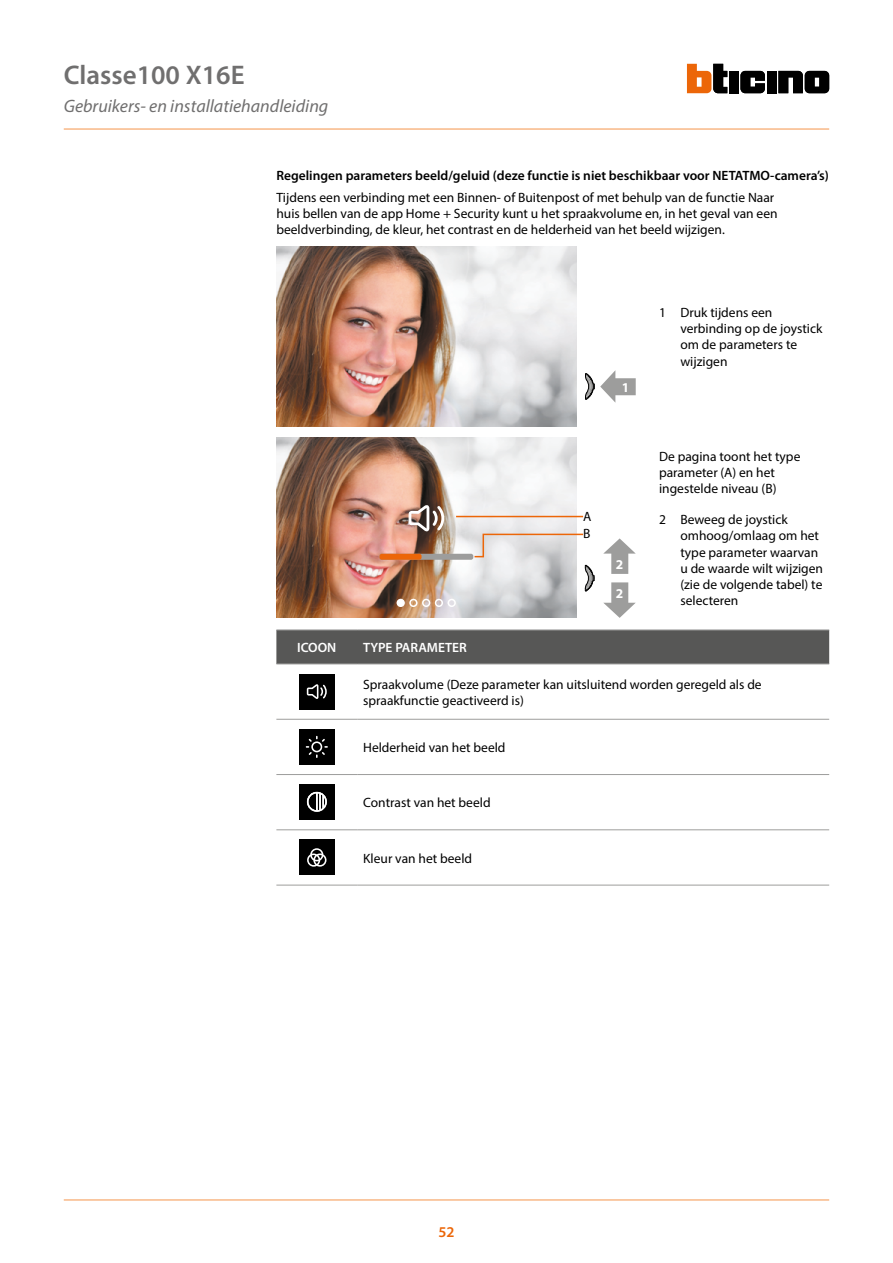
<style>
.page{position:relative;width:893px;height:1263px;background:#fff}
.page>*{position:absolute;margin:0;border:0;box-sizing:border-box;transform-origin:0 0}
.t1{font:600 27px "Myriad Pro";color:#706f6f}
.t2{font:italic 18px "Myriad Pro";color:#706f6f}
.t3{font:600 15px "Myriad Pro";color:#ec6608}
.t4{font:13.5px/16.2px "Myriad Pro";color:#000}
.t5{font:600 13.5px "Myriad Pro";color:#000}
.t6{font:600 13.5px "Myriad Pro";color:#fff}
.t7{font:700 13.5px/28.8px "Myriad Pro";color:#fff}
</style>
<div class="page">
<hr style="left:64px;top:128px;width:765px;height:2px;background:#f8b887">
<hr style="left:64px;top:1199px;width:765px;height:2px;background:#f8b887">
<svg style="left:740px;top:71px;width:25px;height:22px"></svg>
<div style="left:767px;top:71px;width:10px;height:22px;background:#000"></div>
<div style="left:729px;top:71px;width:10px;height:22px;background:#000"></div>
<svg style="left:687px;top:64px;width:40px;height:29px"></svg>
<svg style="left:778px;top:71px;width:51px;height:22px"></svg>
<div style="left:276px;top:630px;width:553px;height:34px;background:#575756"></div>
<hr style="left:357px;top:719px;width:472px;height:1px;background:#9d9d9c">
<hr style="left:357px;top:774px;width:472px;height:1px;background:#9d9d9c">
<hr style="left:357px;top:829px;width:472px;height:1px;background:#9d9d9c">
<hr style="left:276px;top:719px;width:81px;height:1px;background:#9d9d9c">
<hr style="left:276px;top:774px;width:81px;height:1px;background:#9d9d9c">
<hr style="left:276px;top:829px;width:81px;height:1px;background:#9d9d9c">
<hr style="left:276px;top:629px;width:81px;height:1px;background:#9d9d9c">
<hr style="left:357px;top:629px;width:472px;height:1px;background:#9d9d9c">
<hr style="left:276px;top:885px;width:81px;height:1px;background:#9d9d9c">
<hr style="left:357px;top:885px;width:472px;height:1px;background:#9d9d9c">
<hr style="left:276px;top:664px;width:81px;height:1px;background:#9d9d9c">
<hr style="left:357px;top:664px;width:472px;height:1px;background:#9d9d9c">
<div style="left:299px;top:674px;width:36px;height:35px;background:#000"></div>
<svg style="left:307px;top:684px;width:20px;height:15px"></svg>
<div style="left:299px;top:729px;width:36px;height:36px;background:#000"></div>
<svg style="left:306px;top:736px;width:22px;height:22px"></svg>
<div style="left:299px;top:784px;width:36px;height:36px;background:#000"></div>
<svg style="left:307px;top:792px;width:20px;height:20px"></svg>
<div style="left:299px;top:839px;width:36px;height:36px;background:#000"></div>
<svg style="left:307px;top:848px;width:19px;height:19px"></svg>
<svg style="left:585px;top:370px;width:51px;height:33px"></svg>
<img style="left:276px;top:246px;width:300px;height:180px">
<svg style="left:585px;top:565px;width:10px;height:26px"></svg>
<svg style="left:603px;top:582px;width:33px;height:36px"></svg>
<svg style="left:603px;top:538px;width:33px;height:36px"></svg>
<img style="left:276px;top:438px;width:300px;height:180px">
<div style="left:380px;top:554px;width:93px;height:6px;background:#9d9d9c;border-radius:2px"></div>
<div style="left:380px;top:554px;width:42px;height:6px;background:#ec6608;border-radius:2px"></div>
<div style="left:409px;top:599px;width:9px;height:8px;border:2px solid #fff;border-radius:50%"></div>
<div style="left:397px;top:599px;width:7px;height:7px;background:#fff;border-radius:50%"></div>
<div style="left:397px;top:599px;width:8px;height:8px;border:2px solid #fff;border-radius:50%"></div>
<div style="left:435px;top:599px;width:8px;height:8px;border:2px solid #fff;border-radius:50%"></div>
<div style="left:422px;top:599px;width:8px;height:8px;border:2px solid #fff;border-radius:50%"></div>
<div style="left:448px;top:599px;width:8px;height:8px;border:2px solid #fff;border-radius:50%"></div>
<svg style="left:409px;top:505px;width:35px;height:26px"></svg>
<hr style="left:456px;top:516px;width:127px;height:1px;background:#ec6608">
<svg style="left:473px;top:533px;width:111px;height:25px;background:#e1d8d3"></svg>
<h1 class="t1" style="left:64px;top:58px;width:182px">Classe100 X16E</h1>
<h2 class="t2" style="left:64px;top:95px;width:266px">Gebruikers- en installatiehandleiding</h2>
<p class="t5" style="left:276px;top:167px;width:554px">Regelingen parameters beeld/geluid (deze functie is niet beschikbaar voor NETATMO-camera’s)</p>
<p class="t4" style="left:276px;top:189px;width:503px">Tijdens een verbinding met een Binnen- of Buitenpost of met behulp van de functie Naar huis bellen van de app Home + Security kunt u het spraakvolume en, in het geval van een beeldverbinding, de kleur, het contrast en de helderheid van het beeld wijzigen.</p>
<p class="t7" style="left:622px;top:372px;width:9px">1</p>
<p class="t4" style="left:583px;top:507px;width:10px;line-height:17.9px">A<br>B</p>
<p class="t7" style="left:616px;top:549px;width:9px">2<br>2</p>
<p class="t4" style="left:680px;top:304px;width:144px;text-indent:-21px">1 Druk tijdens een verbinding op de joystick om de parameters te wijzigen</p>
<p class="t4" style="left:659px;top:448px;width:143px">De pagina toont het type parameter (A) en het ingestelde niveau (B)</p>
<p class="t4" style="left:680px;top:511px;width:144px;text-indent:-21px">2 Beweeg de joystick omhoog/omlaag om het type parameter waarvan u de waarde wilt wijzigen (zie de volgende tabel) te selecteren</p>
<p class="t6" style="left:297px;top:639px;width:41px">ICOON</p>
<p class="t6" style="left:363px;top:639px;width:105px">TYPE PARAMETER</p>
<p class="t4" style="left:363px;top:676px;width:400px">Spraakvolume (Deze parameter kan uitsluitend worden geregeld als de spraakfunctie geactiveerd is)</p>
<p class="t4" style="left:363px;top:739px;width:144px">Helderheid van het beeld</p>
<p class="t4" style="left:363px;top:794px;width:129px">Contrast van het beeld</p>
<p class="t4" style="left:363px;top:850px;width:111px">Kleur van het beeld</p>
<p class="t3" style="left:438px;top:1222px;width:18px">52</p>
</div>
